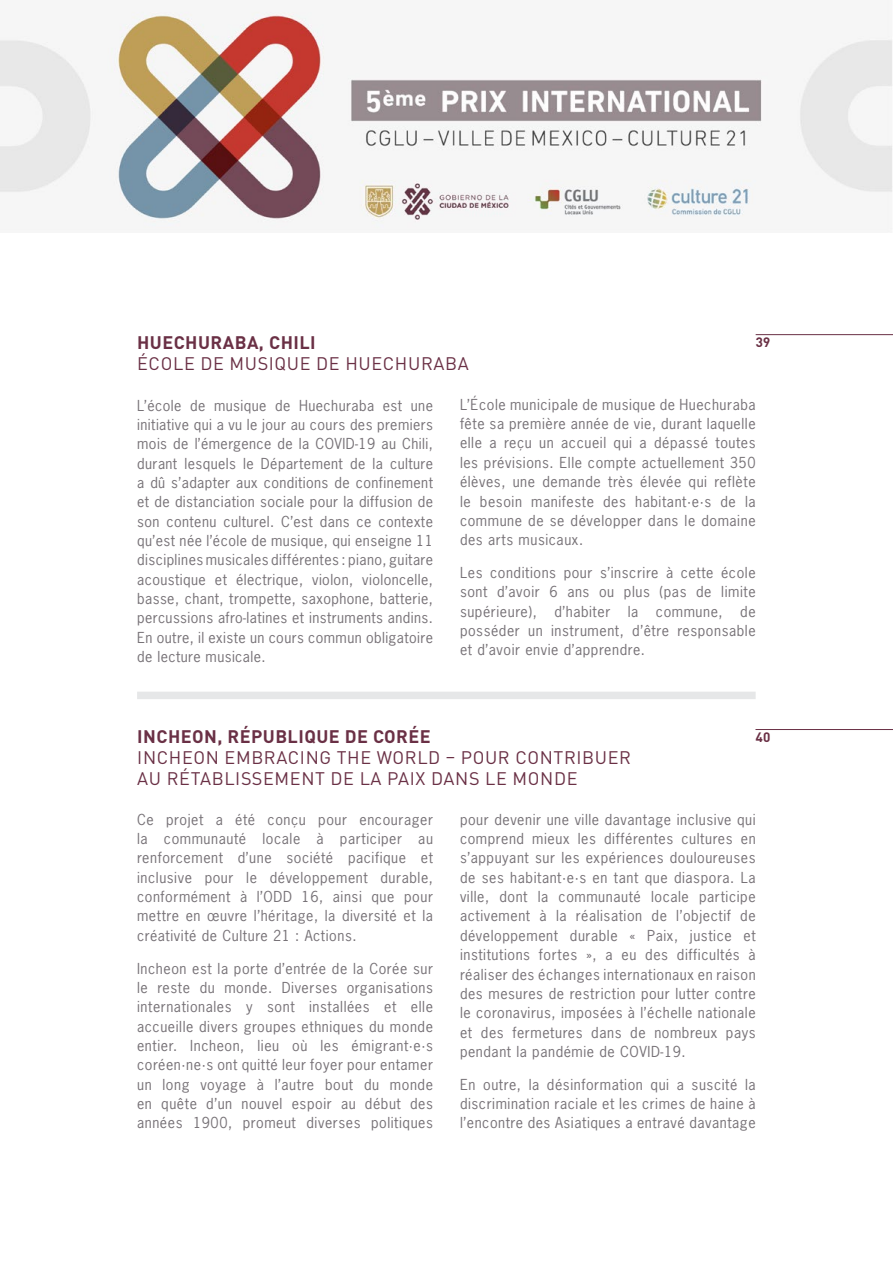
<style>
.page{position:relative;width:893px;height:1263px;background:#fff}
.page>*{position:absolute;margin:0;border:0;box-sizing:border-box;transform-origin:0 0}
.t1{font:18px/21px "DIN Pro";letter-spacing:.035em;color:#6a3045}
.t2{font:700 18px "DIN Pro";letter-spacing:.025em;color:#6a3045}
.t3{font:14.25px/19.4px "News Gothic Std";letter-spacing:.04em;color:#777277;text-align:justify}
.t4{font:700 13.5px "DIN Pro";color:#6a3045}
</style>
<div class="page">
<img style="left:1px;top:11px;width:891px;height:221px">
<hr style="left:0;top:0;width:1px;height:233px;background:#dde7ee">
<div style="left:137px;top:692px;width:619px;height:7px;background:#e6e7e8"></div>
<hr style="left:756px;top:334px;width:137px;height:1px;background:#6a3045">
<hr style="left:755px;top:729px;width:138px;height:1px;background:#6a3045">
<p class="t2" style="left:137px;top:330px;width:180px">HUECHURABA, CHILI</p>
<p class="t1" style="left:137px;top:352px;width:333px">ÉCOLE DE MUSIQUE DE HUECHURABA</p>
<p class="t3" style="left:137px;top:395px;width:297px">L’école de musique de Huechuraba est une initiative qui a vu le jour au cours des premiers mois de l’émergence de la COVID-19 au Chili, durant lesquels le Département de la culture a dû s’adapter aux conditions de confinement et de distanciation sociale pour la diffusion de son contenu culturel. C’est dans ce contexte qu’est née l’école de musique, qui enseigne 11 disciplines musicales différentes : piano, guitare acoustique et électrique, violon, violoncelle, basse, chant, trompette, saxophone, batterie, percussions afro-latines et instruments andins.<br>En outre, il existe un cours commun obligatoire de lecture musicale.</p>
<p class="t3" style="left:460px;top:395px;width:297px">L’École municipale de musique de Huechuraba fête sa première année de vie, durant laquelle elle a reçu un accueil qui a dépassé toutes les prévisions. Elle compte actuellement 350 élèves, une demande très élevée qui reflète le besoin manifeste des habitant·e·s de la commune de se développer dans le domaine des arts musicaux.</p>
<p class="t4" style="left:756px;top:333px;width:16px">39</p>
<p class="t3" style="left:460px;top:563px;width:297px">Les conditions pour s’inscrire à cette école sont d’avoir 6 ans ou plus (pas de limite supérieure), d’habiter la commune, de posséder un instrument, d’être responsable et d’avoir envie d’apprendre.</p>
<p class="t2" style="left:137px;top:724px;width:295px">INCHEON, RÉPUBLIQUE DE CORÉE</p>
<p class="t1" style="left:137px;top:746px;width:495px">INCHEON EMBRACING THE WORLD – POUR CONTRIBUER<br>AU RÉTABLISSEMENT DE LA PAIX DANS LE MONDE</p>
<p class="t3" style="left:137px;top:809px;width:297px">Ce projet a été conçu pour encourager la communauté locale à participer au renforcement d’une société pacifique et inclusive pour le développement durable, conformément à l’ODD 16, ainsi que pour mettre en œuvre l’héritage, la diversité et la créativité de Culture 21 : Actions.</p>
<p class="t3" style="left:137px;top:958px;width:297px">Incheon est la porte d’entrée de la Corée sur le reste du monde. Diverses organisations internationales y sont installées et elle accueille divers groupes ethniques du monde entier. Incheon, lieu où les émigrant·e·s coréen·ne·s ont quitté leur foyer pour entamer un long voyage à l’autre bout du monde en quête d’un nouvel espoir au début des années 1900, promeut diverses politiques</p>
<p class="t4" style="left:756px;top:728px;width:16px">40</p>
<p class="t3" style="left:460px;top:809px;width:297px">pour devenir une ville davantage inclusive qui comprend mieux les différentes cultures en s’appuyant sur les expériences douloureuses de ses habitant·e·s en tant que diaspora. La ville, dont la communauté locale participe activement à la réalisation de l’objectif de développement durable « Paix, justice et institutions fortes », a eu des difficultés à réaliser des échanges internationaux en raison des mesures de restriction pour lutter contre le coronavirus, imposées à l’échelle nationale et des fermetures dans de nombreux pays pendant la pandémie de COVID-19.</p>
<p class="t3" style="left:460px;top:1074px;width:297px">En outre, la désinformation qui a suscité la discrimination raciale et les crimes de haine à l’encontre des Asiatiques a entravé davantage</p>
</div>
